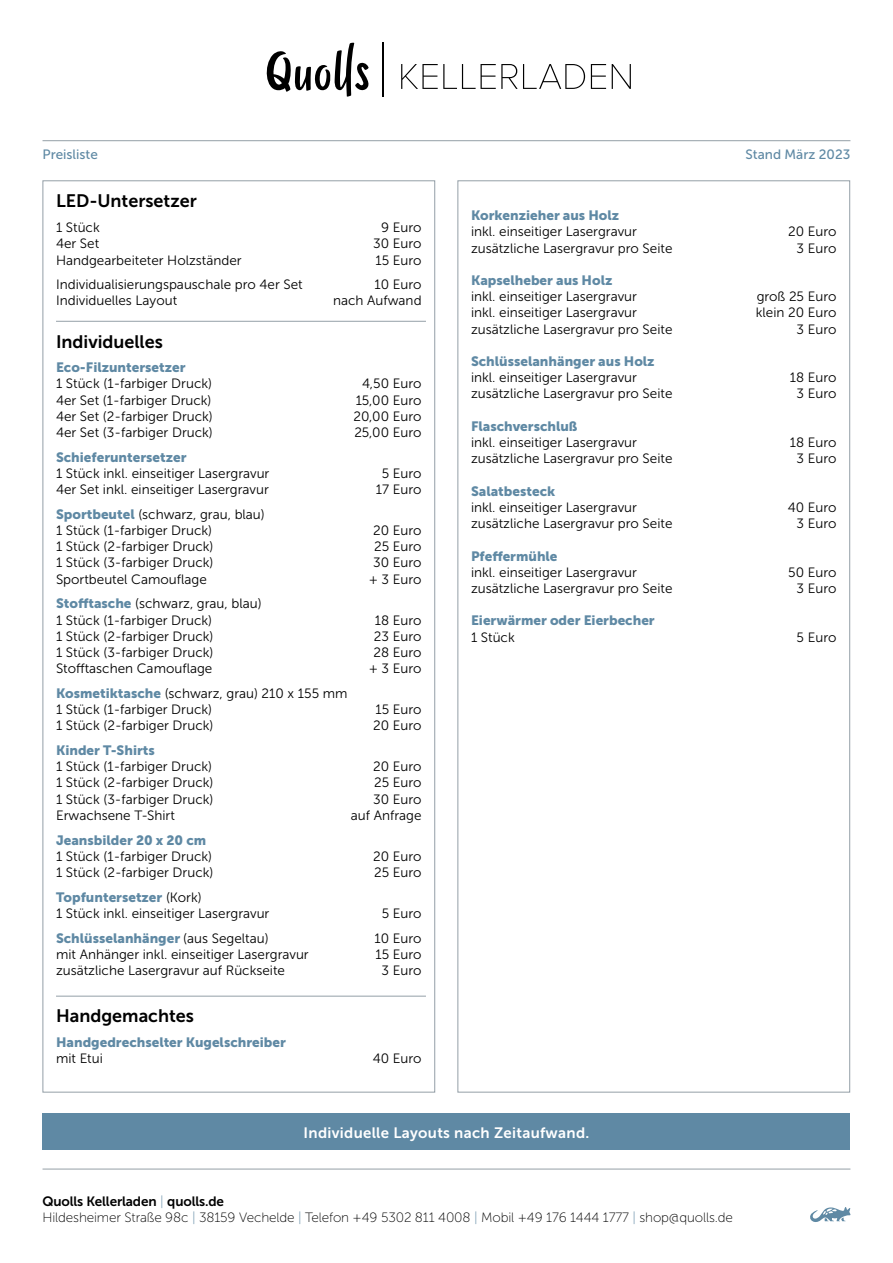
<style>
.page{position:relative;width:893px;height:1263px;background:#fff}
.page>*{position:absolute;margin:0;border:0;box-sizing:border-box;transform-origin:0 0}
.t1{font:18px "Museo Sans 700";color:#000}
.t2{font:15px "Museo Sans 700";letter-spacing:.02em;color:#fff}
.t3{font:13.5px/16.2px "Museo Sans 300";color:#000}
.t4{font:13.5px "Museo Sans 900";color:#5f89a4}
.t5{font:13.5px "Museo Sans 100";letter-spacing:-.01em;color:#000}
.t6{font:13.5px "Museo Sans 700";letter-spacing:-.01em;color:#000}
.t7{font:13.5px "Museo Sans 500";color:#5f89a4}
.s1{font-family:"Museo Sans 900";color:#5f89a4}
.s2{font-family:"Museo Sans 300";color:#000}
.s3{font-family:"Museo Sans 100";color:#5f89a4}
.s4{color:#5f89a4}
</style>
<div class="page">
<svg style="left:401px;top:64px;width:184px;height:25px"></svg>
<svg style="left:591px;top:64px;width:15px;height:25px"></svg>
<svg style="left:612px;top:64px;width:19px;height:25px"></svg>
<hr style="left:383px;top:43px;width:1px;height:54px;background:#000">
<svg style="left:266px;top:42px;width:103px;height:55px"></svg>
<hr style="left:43px;top:140px;width:807px;height:1px;background:#949fa7">
<hr style="left:43px;top:1169px;width:807px;height:1px;background:#949fa7">
<hr style="left:56px;top:321px;width:370px;height:1px;background:#949fa7">
<hr style="left:56px;top:996px;width:370px;height:1px;background:#949fa7">
<div style="left:43px;top:1113px;width:807px;height:37px;background:#5f89a4"></div>
<svg style="left:810px;top:1207px;width:40px;height:15px"></svg>
<p class="t7" style="left:43px;top:147px;width:57px">Preisliste</p>
<p class="t7" style="left:746px;top:147px;width:106px">Stand März 2023</p>
<h1 class="t1" style="left:56px;top:191px;width:142px">LED-Untersetzer</h1>
<p class="t3" style="left:56px;top:219px;width:45px">1 Stück</p>
<p class="t3" style="left:381px;top:219px;width:42px">9 Euro</p>
<p class="t3" style="left:56px;top:236px;width:45px">4er Set</p>
<p class="t3" style="left:373px;top:236px;width:50px">30 Euro</p>
<p class="t3" style="left:56px;top:252px;width:187px">Handgearbeiteter Holzständer</p>
<p class="t3" style="left:375px;top:252px;width:48px">15 Euro</p>
<p class="t3" style="left:56px;top:277px;width:248px">Individualisierungspauschale pro 4er Set</p>
<p class="t3" style="left:374px;top:277px;width:49px">10 Euro</p>
<p class="t3" style="left:56px;top:293px;width:123px">Individuelles Layout</p>
<p class="t3" style="left:333px;top:293px;width:90px">nach Aufwand</p>
<h1 class="t1" style="left:56px;top:331px;width:108px">Individuelles</h1>
<p class="t4" style="left:56px;top:360px;width:131px">Eco-Filzuntersetzer</p>
<p class="t3" style="left:56px;top:376px;width:158px">1 Stück (1-farbiger Druck)</p>
<p class="t3" style="left:362px;top:376px;width:61px">4,50 Euro</p>
<p class="t3" style="left:56px;top:392px;width:157px">4er Set (1-farbiger Druck)</p>
<p class="t3" style="left:356px;top:392px;width:67px">15,00 Euro</p>
<p class="t3" style="left:56px;top:408px;width:158px">4er Set (2-farbiger Druck)</p>
<p class="t3" style="left:354px;top:408px;width:70px">20,00 Euro</p>
<p class="t3" style="left:56px;top:424px;width:158px">4er Set (3-farbiger Druck)</p>
<p class="t3" style="left:354px;top:424px;width:69px">25,00 Euro</p>
<p class="t4" style="left:56px;top:449px;width:132px">Schieferuntersetzer</p>
<p class="t3" style="left:56px;top:465px;width:215px">1 Stück inkl. einseitiger Lasergravur</p>
<p class="t3" style="left:382px;top:465px;width:41px">5 Euro</p>
<p class="t3" style="left:56px;top:481px;width:214px">4er Set inkl. einseitiger Lasergravur</p>
<p class="t3" style="left:376px;top:481px;width:47px">17 Euro</p>
<p class="t3" style="left:56px;top:506px;width:210px"><span class="s1">Sportbeutel</span> (schwarz, grau, blau)<br>1 Stück (1-farbiger Druck)</p>
<p class="t3" style="left:373px;top:522px;width:50px">20 Euro</p>
<p class="t3" style="left:56px;top:539px;width:159px">1 Stück (2-farbiger Druck)</p>
<p class="t3" style="left:374px;top:539px;width:49px">25 Euro</p>
<p class="t3" style="left:56px;top:555px;width:159px">1 Stück (3-farbiger Druck)</p>
<p class="t3" style="left:373px;top:555px;width:50px">30 Euro</p>
<p class="t3" style="left:56px;top:571px;width:152px">Sportbeutel Camouflage</p>
<p class="t3" style="left:369px;top:571px;width:54px">+ 3 Euro</p>
<p class="t3" style="left:56px;top:596px;width:207px"><span class="s1">Stofftasche</span> (schwarz, grau, blau)<br>1 Stück (1-farbiger Druck)</p>
<p class="t3" style="left:375px;top:612px;width:48px">18 Euro</p>
<p class="t3" style="left:56px;top:628px;width:159px">1 Stück (2-farbiger Druck)</p>
<p class="t3" style="left:374px;top:628px;width:49px">23 Euro</p>
<p class="t3" style="left:56px;top:644px;width:159px">1 Stück (3-farbiger Druck)</p>
<p class="t3" style="left:373px;top:644px;width:50px">28 Euro</p>
<p class="t3" style="left:56px;top:660px;width:158px">Stofftaschen Camouflage</p>
<p class="t3" style="left:369px;top:660px;width:54px">+ 3 Euro</p>
<p class="t3" style="left:56px;top:685px;width:293px"><span class="s1">Kosmetiktasche</span> (schwarz, grau) 210 x 155 mm<br>1 Stück (1-farbiger Druck)</p>
<p class="t3" style="left:375px;top:701px;width:48px">15 Euro</p>
<p class="t3" style="left:56px;top:718px;width:159px">1 Stück (2-farbiger Druck)</p>
<p class="t3" style="left:373px;top:718px;width:50px">20 Euro</p>
<p class="t4" style="left:56px;top:743px;width:100px">Kinder T-Shirts</p>
<p class="t3" style="left:56px;top:758px;width:158px">1 Stück (1-farbiger Druck)</p>
<p class="t3" style="left:373px;top:758px;width:50px">20 Euro</p>
<p class="t3" style="left:56px;top:775px;width:159px">1 Stück (2-farbiger Druck)</p>
<p class="t3" style="left:374px;top:775px;width:49px">25 Euro</p>
<p class="t3" style="left:56px;top:791px;width:159px">1 Stück (3-farbiger Druck)</p>
<p class="t3" style="left:373px;top:791px;width:50px">30 Euro</p>
<p class="t3" style="left:56px;top:807px;width:120px">Erwachsene T-Shirt</p>
<p class="t3" style="left:351px;top:807px;width:72px">auf Anfrage</p>
<p class="t4" style="left:56px;top:832px;width:152px">Jeansbilder 20 x 20 cm</p>
<p class="t3" style="left:56px;top:848px;width:158px">1 Stück (1-farbiger Druck)</p>
<p class="t3" style="left:373px;top:848px;width:50px">20 Euro</p>
<p class="t3" style="left:56px;top:864px;width:159px">1 Stück (2-farbiger Druck)</p>
<p class="t3" style="left:374px;top:864px;width:49px">25 Euro</p>
<p class="t4" style="left:56px;top:889px;width:147px">Topfuntersetzer <span class="s2">(Kork)</span></p>
<p class="t3" style="left:56px;top:905px;width:215px">1 Stück inkl. einseitiger Lasergravur</p>
<p class="t3" style="left:382px;top:905px;width:41px">5 Euro</p>
<p class="t4" style="left:56px;top:930px;width:214px">Schlüsselanhänger <span class="s2">(aus Segeltau)</span></p>
<p class="t3" style="left:374px;top:930px;width:49px">10 Euro</p>
<p class="t3" style="left:56px;top:946px;width:254px">mit Anhänger inkl. einseitiger Lasergravur</p>
<p class="t3" style="left:375px;top:946px;width:48px">15 Euro</p>
<p class="t3" style="left:56px;top:962px;width:230px">zusätzliche Lasergravur auf Rückseite</p>
<p class="t3" style="left:382px;top:962px;width:41px">3 Euro</p>
<h1 class="t1" style="left:56px;top:1006px;width:140px">Handgemachtes</h1>
<p class="t4" style="left:56px;top:1035px;width:231px">Handgedrechselter Kugelschreiber</p>
<p class="t3" style="left:56px;top:1051px;width:48px">mit Etui</p>
<p class="t3" style="left:373px;top:1051px;width:50px">40 Euro</p>
<p class="t4" style="left:471px;top:208px;width:150px">Korkenzieher aus Holz</p>
<p class="t3" style="left:471px;top:224px;width:167px">inkl. einseitiger Lasergravur</p>
<p class="t3" style="left:788px;top:224px;width:50px">20 Euro</p>
<p class="t3" style="left:471px;top:240px;width:203px">zusätzliche Lasergravur pro Seite</p>
<p class="t3" style="left:797px;top:240px;width:41px">3 Euro</p>
<p class="t4" style="left:471px;top:273px;width:143px">Kapselheber aus Holz</p>
<p class="t3" style="left:471px;top:289px;width:167px">inkl. einseitiger Lasergravur</p>
<p class="t3" style="left:757px;top:289px;width:81px">groß 25 Euro</p>
<p class="t3" style="left:471px;top:305px;width:167px">inkl. einseitiger Lasergravur</p>
<p class="t3" style="left:756px;top:305px;width:82px">klein 20 Euro</p>
<p class="t3" style="left:471px;top:321px;width:203px">zusätzliche Lasergravur pro Seite</p>
<p class="t3" style="left:797px;top:321px;width:41px">3 Euro</p>
<p class="t4" style="left:471px;top:354px;width:185px">Schlüsselanhänger aus Holz</p>
<p class="t3" style="left:471px;top:370px;width:167px">inkl. einseitiger Lasergravur</p>
<p class="t3" style="left:790px;top:370px;width:48px">18 Euro</p>
<p class="t3" style="left:471px;top:386px;width:203px">zusätzliche Lasergravur pro Seite</p>
<p class="t3" style="left:797px;top:386px;width:41px">3 Euro</p>
<p class="t4" style="left:471px;top:418px;width:108px">Flaschverschluß</p>
<p class="t3" style="left:471px;top:434px;width:167px">inkl. einseitiger Lasergravur</p>
<p class="t3" style="left:790px;top:434px;width:48px">18 Euro</p>
<p class="t3" style="left:471px;top:451px;width:203px">zusätzliche Lasergravur pro Seite</p>
<p class="t3" style="left:797px;top:451px;width:41px">3 Euro</p>
<p class="t4" style="left:471px;top:483px;width:86px">Salatbesteck</p>
<p class="t3" style="left:471px;top:499px;width:167px">inkl. einseitiger Lasergravur</p>
<p class="t3" style="left:788px;top:499px;width:50px">40 Euro</p>
<p class="t3" style="left:471px;top:515px;width:203px">zusätzliche Lasergravur pro Seite</p>
<p class="t3" style="left:797px;top:515px;width:41px">3 Euro</p>
<p class="t4" style="left:471px;top:548px;width:88px">Pfeffermühle</p>
<p class="t3" style="left:471px;top:564px;width:167px">inkl. einseitiger Lasergravur</p>
<p class="t3" style="left:788px;top:564px;width:50px">50 Euro</p>
<p class="t3" style="left:471px;top:580px;width:203px">zusätzliche Lasergravur pro Seite</p>
<p class="t3" style="left:797px;top:580px;width:41px">3 Euro</p>
<p class="t4" style="left:471px;top:613px;width:185px">Eierwärmer oder Eierbecher</p>
<p class="t3" style="left:471px;top:629px;width:45px">1 Stück</p>
<p class="t3" style="left:797px;top:629px;width:41px">5 Euro</p>
<p class="t2" style="left:304px;top:1124px;width:287px">Individuelle Layouts nach Zeitaufwand.</p>
<p class="t6" style="left:43px;top:1194px;width:183px">Quolls Kellerladen <span class="s3">|</span> quolls.de</p>
<p class="t5" style="left:43px;top:1210px;width:692px">Hildesheimer Straße 98 c <span class="s4">|</span> 38159 Vechelde <span class="s4">|</span> Telefon +49 5302 811 4008 <span class="s4">|</span> Mobil +49 176 1444 1777 <span class="s4">|</span> shop@quolls.de</p>
</div>
